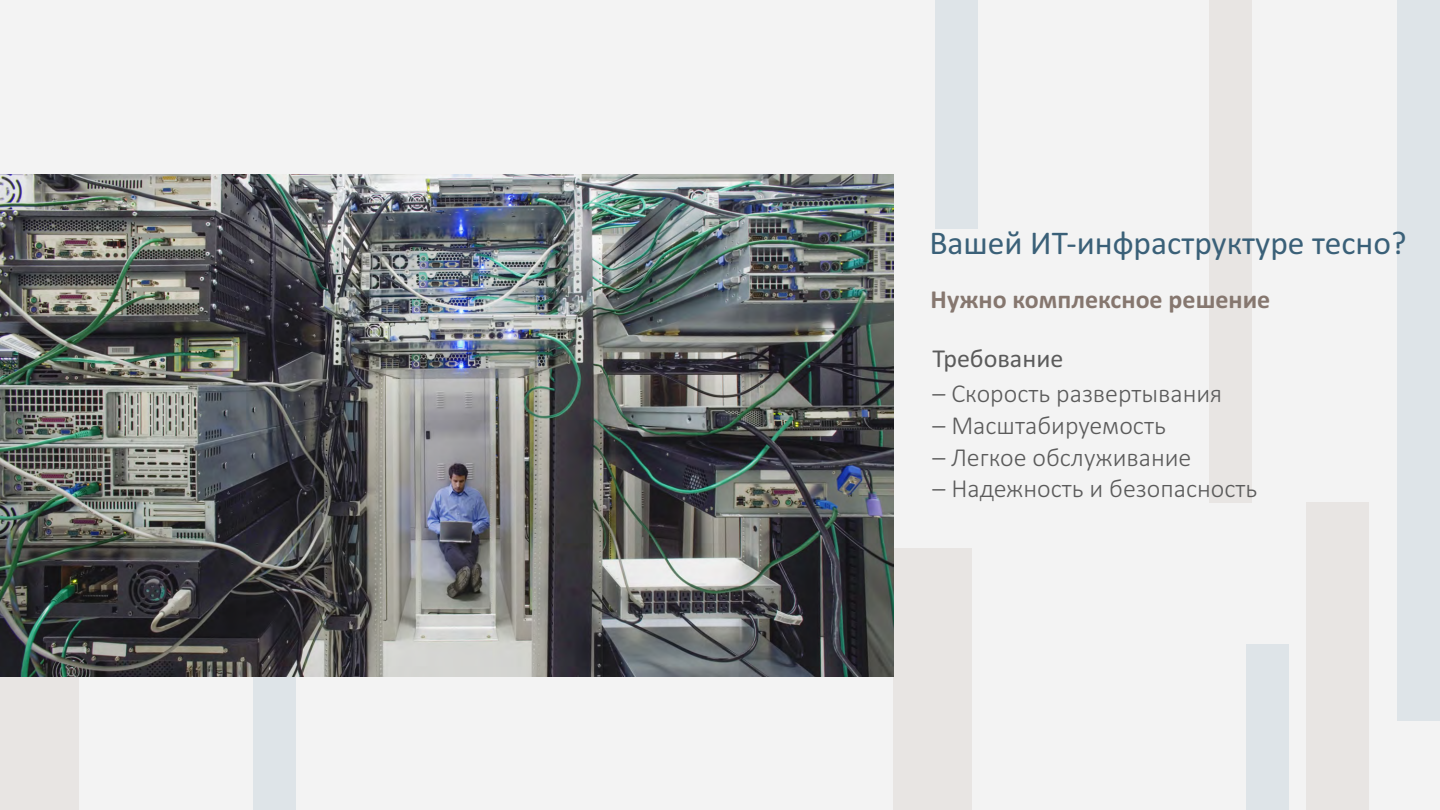
<style>
.page{position:relative;width:1440px;height:810px;background:#f3f3f3}
.page>*{position:absolute;margin:0;border:0;box-sizing:border-box;transform-origin:0 0}
.t1{font:33.4px "Calibri";color:#3a6078}
.t2{font:300 26px "Calibri";color:#5b5b5b}
.t3{font:700 26px "Calibri";color:#86776f}
.t4{font:26px "Calibri";color:#5b5b5b}
</style>
<div class="page">
<div style="left:1246px;top:644px;width:43px;height:166px;background:#dee4e8"></div>
<div style="left:893px;top:548px;width:79px;height:262px;background:#e8e5e3"></div>
<div style="left:1306px;top:503px;width:62px;height:307px;background:#e8e5e3"></div>
<div style="left:254px;top:644px;width:42px;height:166px;background:#dee4e8"></div>
<div style="left:0;top:548px;width:79px;height:262px;background:#e8e5e3"></div>
<div style="left:936px;top:0;width:42px;height:228px;background:#dee4e8"></div>
<div style="left:1209px;top:0;width:42px;height:502px;background:#e8e5e3"></div>
<div style="left:1398px;top:0;width:42px;height:721px;background:#dee4e8"></div>
<img style="left:0;top:174px;width:893px;height:503px">
<p class="t1" style="left:929px;top:229px;width:479px">Вашей ИТ-инфраструктуре тесно?</p>
<p class="t3" style="left:931px;top:288px;width:341px">Нужно комплексное решение</p>
<p class="t4" style="left:933px;top:347px;width:132px">Требование</p>
<p class="t2" style="left:933px;top:383px;width:291px">– Скорость развертывания</p>
<p class="t2" style="left:933px;top:414px;width:235px">– Масштабируемость</p>
<p class="t2" style="left:933px;top:446px;width:260px">– Легкое обслуживание</p>
<p class="t2" style="left:933px;top:478px;width:326px">– Надежность и безопасность</p>
</div>
